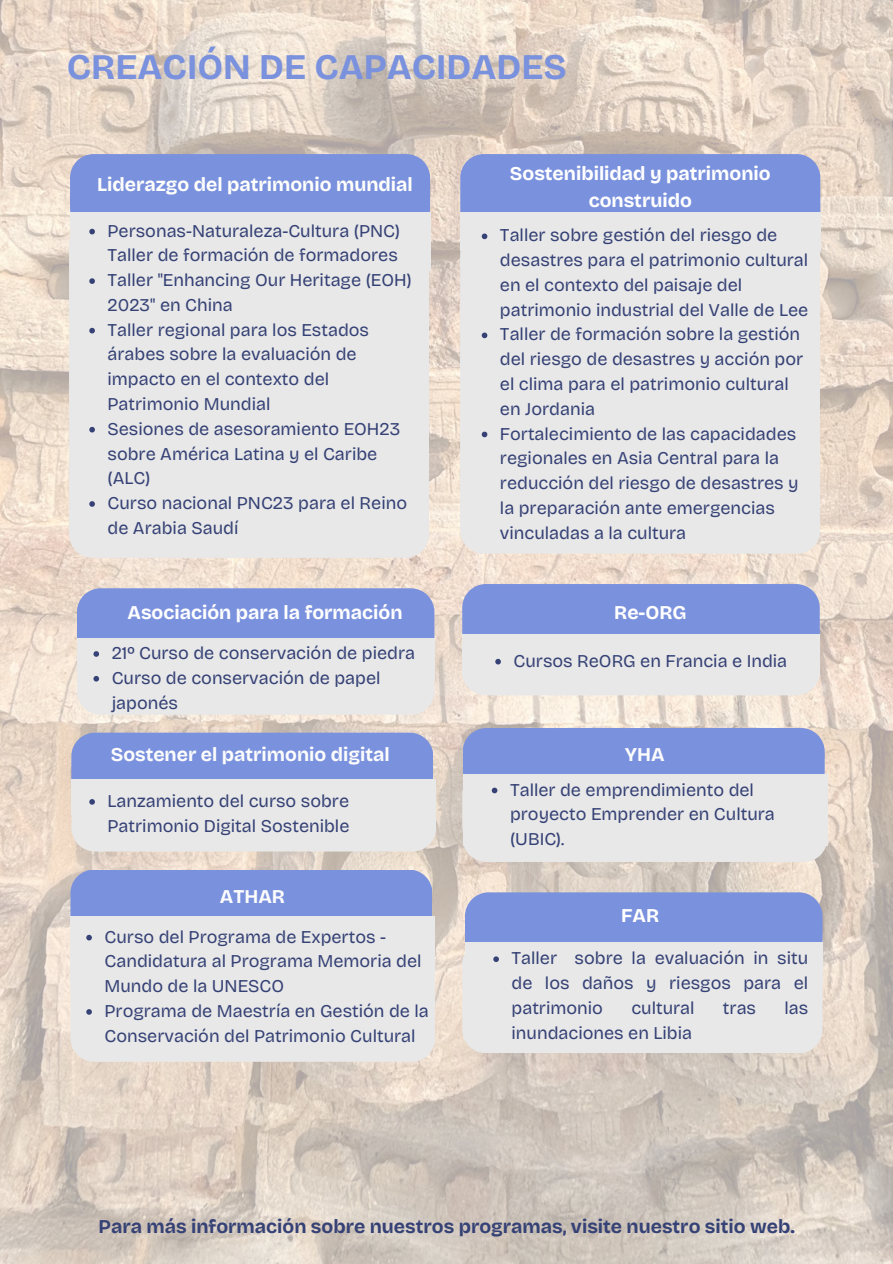
<style>
.page{position:relative;width:893px;height:1264px;background:#fff}
.page>*{position:absolute;margin:0;border:0;box-sizing:border-box;transform-origin:0 0}
.t1{font:700 36px "Bricolage Grotesque";color:#7a91dd}
.t2{font:700 19.5px/27px "Bricolage Grotesque";color:#fff;text-align:center}
.t3{font:700 19.5px "Bricolage Grotesque";color:#364276}
.t4{font:700 19.5px "Bricolage Grotesque";color:#fcfcfc}
.t5{font:700 19.5px "Bricolage Grotesque";color:#fffffc}
.t6{font:18px/24.8px "Bricolage Grotesque";color:#364276}
</style>
<div class="page">
<img style="left:0;top:0;width:892px;height:1263px">
<div style="left:69px;top:221px;width:359px;height:337px;background:#e8e8e8"></div>
<div style="left:460px;top:270px;width:359px;height:283px;background:#e8e8e8"></div>
<svg style="left:70px;top:869px;width:365px;height:192px;background:#cdd3e4"></svg>
<svg style="left:70px;top:154px;width:360px;height:80px;background:#99a9df"></svg>
<svg style="left:89px;top:278px;width:6px;height:6px"></svg>
<svg style="left:89px;top:328px;width:6px;height:5px"></svg>
<svg style="left:89px;top:427px;width:6px;height:5px"></svg>
<svg style="left:89px;top:501px;width:6px;height:6px"></svg>
<svg style="left:460px;top:154px;width:360px;height:116px;background:#b2bde2"></svg>
<svg style="left:481px;top:332px;width:6px;height:6px"></svg>
<svg style="left:481px;top:431px;width:6px;height:6px"></svg>
<svg style="left:462px;top:584px;width:357px;height:111px;background:#b7c1e2"></svg>
<svg style="left:462px;top:892px;width:360px;height:161px;background:#c6cde4"></svg>
<svg style="left:71px;top:732px;width:365px;height:119px;background:#bdc6e2"></svg>
<svg style="left:462px;top:728px;width:365px;height:134px;background:#c2cae3"></svg>
<svg style="left:77px;top:588px;width:357px;height:126px;background:#bdc5e3"></svg>
<h1 class="t1" style="left:67px;top:46px;width:501px">CREACIÓN DE CAPACIDADES</h1>
<p class="t5" style="left:97px;top:173px;width:317px">Liderazgo del patrimonio mundial</p>
<p class="t6" style="left:107px;top:218px;width:305px">Personas-Naturaleza-Cultura (PNC)<br>Taller de formación de formadores<br>Taller "Enhancing Our Heritage (EOH)<br>2023" en China<br>Taller regional para los Estados árabes sobre la evaluación de impacto en el contexto del<br>Patrimonio Mundial<br>Sesiones de asesoramiento EOH23 sobre América Latina y el Caribe (ALC)<br>Curso nacional PNC23 para el Reino de Arabia Saudí</p>
<p class="t2" style="left:127px;top:599px;width:276px">Asociación para la formación</p>
<p class="t6" style="left:112px;top:640px;width:305px">21º Curso de conservación de piedra<br>Curso de conservación de papel japonés</p>
<p class="t4" style="left:111px;top:743px;width:280px">Sostener el patrimonio digital</p>
<p class="t6" style="left:107px;top:788px;width:243px">Lanzamiento del curso sobre<br>Patrimonio Digital Sostenible</p>
<p class="t4" style="left:220px;top:884px;width:67px">ATHAR</p>
<p class="t6" style="left:104px;top:924px;width:326px">Curso del Programa de Expertos -<br>Candidatura al Programa Memoria del<br>Mundo de la UNESCO<br>Programa de Maestría en Gestión de la<br>Conservación del Patrimonio Cultural</p>
<p class="t2" style="left:510px;top:160px;width:262px">Sostenibilidad y patrimonio construido</p>
<p class="t6" style="left:500px;top:223px;width:310px">Taller sobre gestión del riesgo de desastres para el patrimonio cultural en el contexto del paisaje del patrimonio industrial del Valle de Lee<br>Taller de formación sobre la gestión del riesgo de desastres y acción por el clima para el patrimonio cultural en Jordania<br>Fortalecimiento de las capacidades regionales en Asia Central para la reducción del riesgo de desastres y la preparación ante emergencias vinculadas a la cultura</p>
<p class="t2" style="left:614px;top:599px;width:74px">Re-ORG</p>
<p class="t6" style="left:513px;top:648px;width:275px">Cursos ReORG en Francia e India</p>
<p class="t4" style="left:624px;top:743px;width:41px">YHA</p>
<p class="t6" style="left:510px;top:777px;width:266px">Taller de emprendimiento del proyecto Emprender en Cultura (UBIC).</p>
<p class="t2" style="left:621px;top:901px;width:40px">FAR</p>
<p class="t6" style="left:511px;top:945px;width:298px;text-align:justify">Taller sobre la evaluación in situ de los daños y riesgos para el patrimonio</p>
<p class="t6" style="left:631px;top:995px;width:65px">cultural</p>
<p class="t6" style="left:722px;top:995px;width:35px">tras</p>
<p class="t6" style="left:784px;top:995px;width:25px">las</p>
<p class="t6" style="left:511px;top:1020px;width:182px">inundaciones en Libia</p>
<p class="t3" style="left:98px;top:1214px;width:697px">Para más información sobre nuestros programas, visite nuestro sitio web.</p>
</div>
